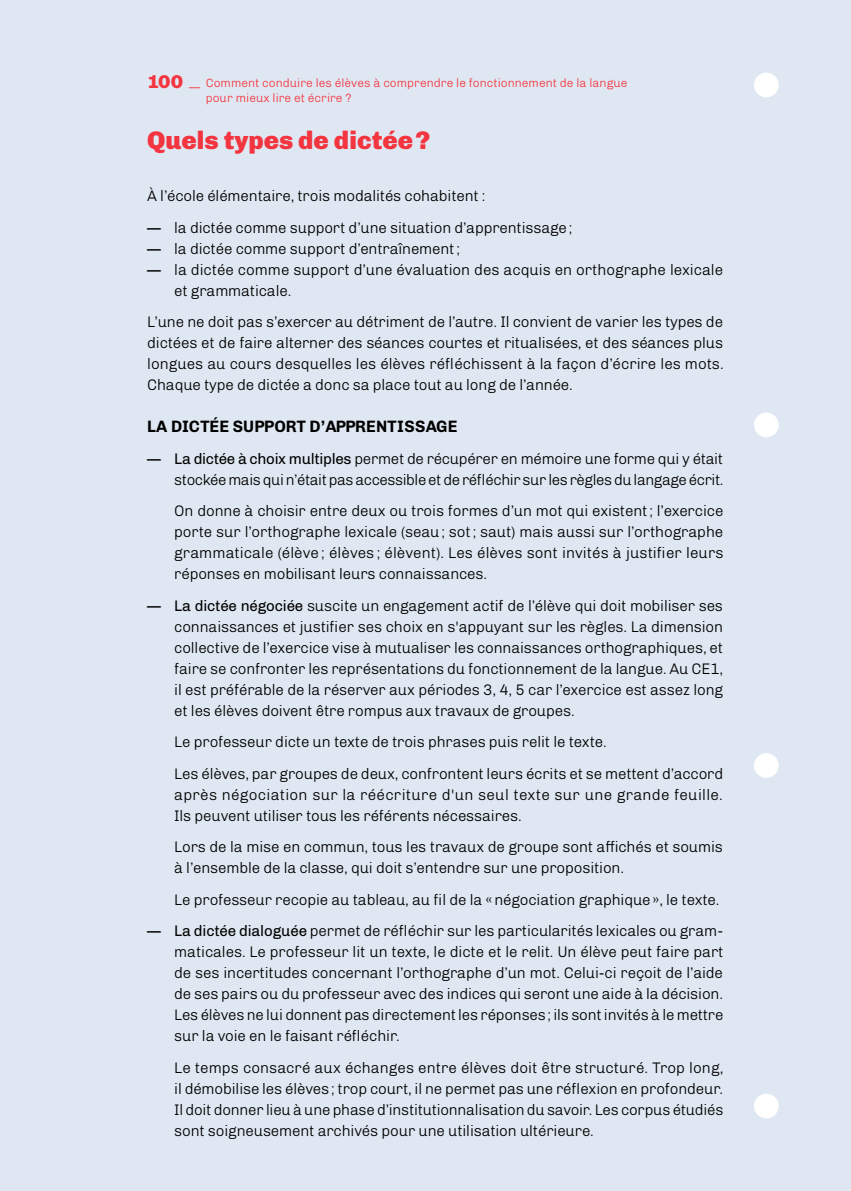
<style>
.page{position:relative;width:851px;height:1191px;background:#fff}
.page>*{position:absolute;margin:0;border:0;box-sizing:border-box;transform-origin:0 0}
.t1{font:900 25.5px "Chivo";color:#f33540}
.t2{font:700 16.5px "Chivo";letter-spacing:.01em;color:#000}
.t3{font:300 15.3px/21px "Chivo";letter-spacing:-.01em;color:#000;text-align:justify}
.t4{font:300 15.3px/21px "Chivo";letter-spacing:.015em;color:#000}
.t5{font:300 12px/14.4px "Chivo";color:#f33540}
.s1{font-family:"Hernandez Niu W00";font-weight:800;font-size:18px}
.s2{font-weight:400}
</style>
<div class="page">
<div style="left:0;top:0;width:850px;height:1191px;background:#dfe8f2"></div>
<div style="left:753px;top:73px;width:25px;height:24px;background:#fff;border-radius:50%"></div>
<div style="left:753px;top:412px;width:25px;height:25px;background:#fff;border-radius:50%"></div>
<div style="left:753px;top:753px;width:25px;height:25px;background:#fff;border-radius:50%"></div>
<div style="left:753px;top:1093px;width:25px;height:25px;background:#fff;border-radius:50%"></div>
<p class="t5" style="left:206px;top:75px;width:423px;text-indent:-57px"><span class="s1">100</span> — Comment conduire les élèves à comprendre le fonctionnement de la langue pour mieux lire et écrire ?</p>
<h1 class="t1" style="left:147px;top:119px;width:284px">Quels types de dictée ?</h1>
<p class="t3" style="left:147px;top:184px;width:340px">À l’école élémentaire, trois modalités cohabitent :</p>
<p class="t3" style="left:147px;top:216px;width:426px"><span class="s2">—</span> la dictée comme support d’une situation d’apprentissage ;</p>
<p class="t3" style="left:147px;top:237px;width:314px"><span class="s2">—</span> la dictée comme support d’entraînement ;</p>
<p class="t3" style="left:174px;top:258px;width:550px;text-indent:-27px"><span class="s2">—</span> la dictée comme support d’une évaluation des acquis en orthographe lexicale et grammaticale.</p>
<p class="t3" style="left:147px;top:310px;width:578px">L’une ne doit pas s’exercer au détriment de l’autre. Il convient de varier les types de dictées et de faire alterner des séances courtes et ritualisées, et des séances plus longues au cours desquelles les élèves réfléchissent à la façon d’écrire les mots.<br>Chaque type de dictée a donc sa place tout au long de l’année.</p>
<p class="t2" style="left:147px;top:414px;width:312px">LA DICTÉE SUPPORT D’APPRENTISSAGE</p>
<p class="t3" style="left:147px;top:447px;width:577px;text-align:right"><span class="s2">— La dictée à choix multiples</span> permet de récupérer en mémoire une forme qui y était stockée mais qui n’était pas accessible et de réfléchir sur les règles du langage écrit.</p>
<p class="t3" style="left:174px;top:499px;width:550px">On donne à choisir entre deux ou trois formes d’un mot qui existent ; l’exercice porte sur l’orthographe lexicale (seau ; sot ; saut) mais aussi sur l’orthographe grammaticale (élève ; élèves ; élèvent). Les élèves sont invités à justifier leurs réponses en mobilisant leurs connaissances.</p>
<p class="t3" style="left:174px;top:594px;width:550px;text-indent:-27px"><span class="s2">— La dictée négociée</span> suscite un engagement actif de l’élève qui doit mobiliser ses connaissances et justifier ses choix en s'appuyant sur les règles. La dimension collective de l’exercice vise à mutualiser les connaissances orthographiques, et faire se confronter les représentations du fonctionnement de la langue. Au CE1, il est préférable de la réserver aux périodes 3, 4, 5 car l’exercice est assez long et les élèves doivent être rompus aux travaux de groupes.</p>
<p class="t3" style="left:174px;top:725px;width:550px;line-height:31.5px">Le professeur dicte un texte de trois phrases puis relit le texte.<br>Les élèves, par groupes de deux, confrontent leurs écrits et se mettent d’accord</p>
<p class="t4" style="left:174px;top:783px;width:550px">après négociation sur la réécriture d'un seul texte sur une grande feuille.<br>Ils peuvent utiliser tous les référents nécessaires.</p>
<p class="t3" style="left:174px;top:835px;width:550px">Lors de la mise en commun, tous les travaux de groupe sont affichés et soumis à l’ensemble de la classe, qui doit s’entendre sur une proposition.</p>
<p class="t3" style="left:174px;top:888px;width:546px">Le professeur recopie au tableau, au fil de la « négociation graphique », le texte.</p>
<p class="t3" style="left:174px;top:919px;width:550px;text-indent:-27px"><span class="s2">— La dictée dialoguée</span> permet de réfléchir sur les particularités lexicales ou gram&shy;maticales. Le professeur lit un texte, le dicte et le relit. Un élève peut faire part de ses incertitudes concernant l’orthographe d’un mot. Celui-ci reçoit de l’aide de ses pairs ou du professeur avec des indices qui seront une aide à la décision.<br>Les élèves ne lui donnent pas directement les réponses ; ils sont invités à le mettre sur la voie en le faisant réfléchir.</p>
<p class="t3" style="left:174px;top:1056px;width:550px">Le temps consacré aux échanges entre élèves doit être structuré. Trop long, il démobilise les élèves ; trop court, il ne permet pas une réflexion en profondeur.<br>Il doit donner lieu à une phase d’institutionnalisation du savoir. Les corpus étudiés sont soigneusement archivés pour une utilisation ultérieure.</p>
</div>
